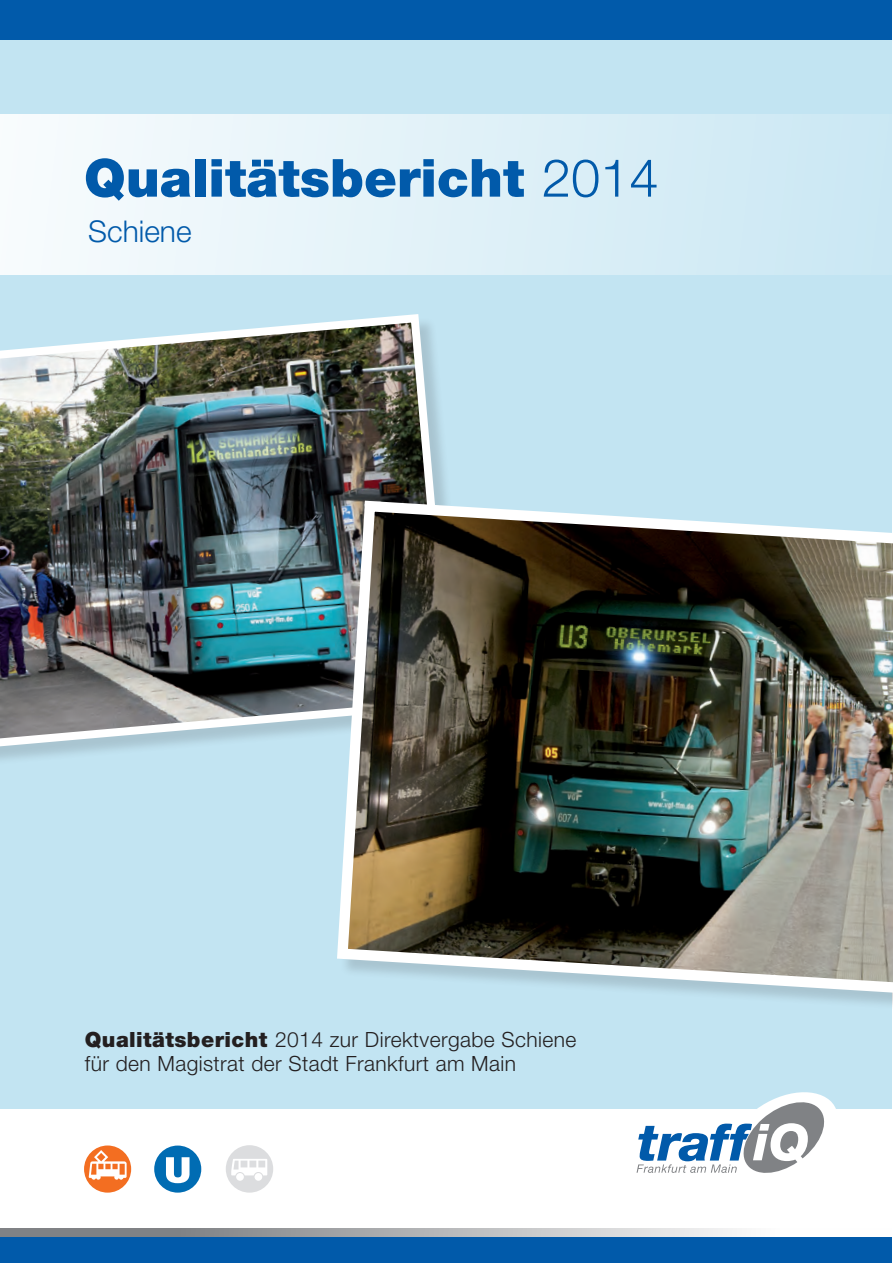
<style>
.page{position:relative;width:893px;height:1263px;background:#fff}
.page>*{position:absolute;margin:0;border:0;box-sizing:border-box;transform-origin:0 0}
.t1{font:900 52.5px "Helvetica Neue";color:#015aaa}
.t2{font:300 30px "Helvetica Neue";color:#015aaa}
.t3{font:300 21px/24px "Helvetica Neue";letter-spacing:.02em;color:#231f20}
.s1{font-weight:300}
.s2{font-weight:900}
</style>
<div class="page">
<div style="left:0;top:0;width:892px;height:1109px;background:#c2e4f2"></div>
<svg style="left:636px;top:1092px;width:200px;height:81px"></svg>
<div style="left:0;top:0;width:892px;height:39px;background:#015aaa"></div>
<div style="left:0;top:1237px;width:892px;height:26px;background:#015aaa"></div>
<div style="left:0;top:115px;width:893px;height:159px;background:linear-gradient(to right,#f8fcfd,#cae7f3)"></div>
<svg style="left:0;top:1228px;width:737px;height:8px;background:#acadaf"></svg>
<img style="left:0;top:314px;width:446px;height:439px">
<div style="left:340px;top:503px;width:553px;height:512px;background:#c2e4f2"></div>
<img style="left:331px;top:495px;width:562px;height:507px">
<svg style="left:154px;top:1145px;width:47px;height:47px"></svg>
<svg style="left:84px;top:1145px;width:47px;height:47px"></svg>
<svg style="left:226px;top:1145px;width:47px;height:47px"></svg>
<h1 class="t1" style="left:84px;top:147px;width:576px">Qualitätsbericht <span class="s1">2014</span></h1>
<h2 class="t2" style="left:88px;top:213px;width:105px">Schiene</h2>
<p class="t3" style="left:85px;top:1027px;width:493px"><span class="s2">Qualitätsbericht</span> 2014 zur Direktvergabe Schiene für den Magistrat der Stadt Frankfurt am Main</p>
</div>
